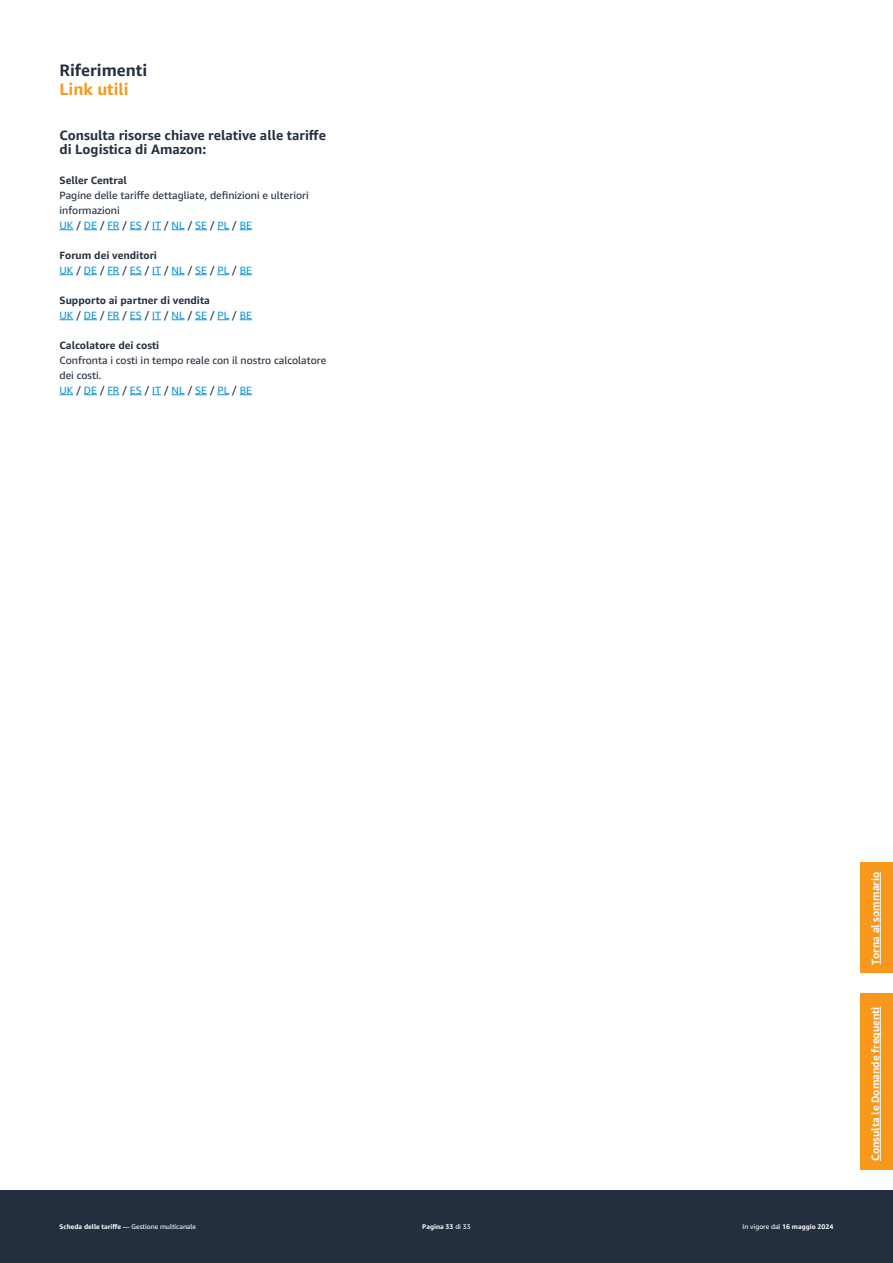
<style>
.page{position:relative;width:893px;height:1263px;background:#fff}
.page>*{position:absolute;margin:0;border:0;box-sizing:border-box;transform-origin:0 0}
.Heading{font:700 16.5px "Amazon Ember";color:#232f3e}
.Heading-2{font:700 16.5px "Amazon Ember";color:#f7981d}
.Subhead{font:700 13.5px/13.5px "Amazon Ember";color:#232f3e}
.Body_Copy{font:10.5px/15px "Amazon Ember";color:#232f3e}
.Body_Copy-2{font:10.5px "Amazon Ember";color:#1197d6}
.Body_Copy-3{font:700 10.5px "Amazon Ember";color:#232f3e}
.t1{font:700 10.5px "Amazon Ember";color:#fff}
.Small_print{font:6.75px "Amazon Ember";color:#fff}
.Small_print-2{font:700 6.75px "Amazon Ember";color:#fff}
.s1{color:#232f3e}
.s2{font-weight:700}
.s3{font-weight:400}
</style>
<div class="page">
<svg style="left:60px;top:229px;width:13px;height:1px"></svg>
<svg style="left:84px;top:229px;width:13px;height:1px"></svg>
<svg style="left:107px;top:229px;width:12px;height:1px"></svg>
<svg style="left:130px;top:229px;width:12px;height:1px"></svg>
<svg style="left:172px;top:229px;width:13px;height:1px"></svg>
<svg style="left:195px;top:229px;width:12px;height:1px"></svg>
<svg style="left:217px;top:229px;width:12px;height:1px"></svg>
<svg style="left:240px;top:229px;width:12px;height:1px"></svg>
<svg style="left:60px;top:274px;width:13px;height:1px"></svg>
<svg style="left:84px;top:274px;width:13px;height:1px"></svg>
<svg style="left:107px;top:274px;width:12px;height:1px"></svg>
<svg style="left:130px;top:274px;width:12px;height:1px"></svg>
<svg style="left:172px;top:274px;width:13px;height:1px"></svg>
<svg style="left:195px;top:274px;width:12px;height:1px"></svg>
<svg style="left:217px;top:274px;width:12px;height:1px"></svg>
<svg style="left:240px;top:274px;width:12px;height:1px"></svg>
<svg style="left:60px;top:319px;width:13px;height:1px"></svg>
<svg style="left:84px;top:319px;width:13px;height:1px"></svg>
<svg style="left:107px;top:319px;width:12px;height:1px"></svg>
<svg style="left:130px;top:319px;width:12px;height:1px"></svg>
<svg style="left:172px;top:319px;width:13px;height:1px"></svg>
<svg style="left:195px;top:319px;width:12px;height:1px"></svg>
<svg style="left:217px;top:319px;width:12px;height:1px"></svg>
<svg style="left:240px;top:319px;width:12px;height:1px"></svg>
<svg style="left:60px;top:394px;width:13px;height:1px"></svg>
<svg style="left:84px;top:394px;width:13px;height:1px"></svg>
<svg style="left:107px;top:394px;width:12px;height:1px"></svg>
<svg style="left:130px;top:394px;width:12px;height:1px"></svg>
<svg style="left:172px;top:394px;width:13px;height:1px"></svg>
<svg style="left:195px;top:394px;width:12px;height:1px"></svg>
<svg style="left:217px;top:394px;width:12px;height:1px"></svg>
<svg style="left:240px;top:394px;width:12px;height:1px"></svg>
<div style="left:0;top:1191px;width:893px;height:72px;background:#232f3e"></div>
<div style="left:860px;top:993px;width:33px;height:176px;background:#f7981d"></div>
<hr style="left:880px;top:1007px;width:1px;height:154px;background:#fff">
<div style="left:860px;top:862px;width:33px;height:111px;background:#f7981d"></div>
<hr style="left:880px;top:872px;width:1px;height:92px;background:#fff">
<p class="Heading" style="left:60px;top:59px;width:89px">Riferimenti</p>
<p class="Heading-2" style="left:60px;top:79px;width:71px">Link utili</p>
<p class="Subhead" style="left:60px;top:129px;width:268px">Consulta risorse chiave relative alle tariffe di Logistica di Amazon:</p>
<p class="Body_Copy-3" style="left:60px;top:173px;width:69px">Seller Central</p>
<p class="Body_Copy" style="left:60px;top:187px;width:251px">Pagine delle tariffe dettagliate, definizioni e ulteriori informazioni</p>
<p class="Body_Copy-2" style="left:60px;top:218px;width:194px">UK <span class="s1">/</span> DE <span class="s1">/</span> FR <span class="s1">/</span> ES <span class="s1">/</span> IT <span class="s1">/</span> NL <span class="s1">/</span> SE <span class="s1">/</span> PL <span class="s1">/</span> BE</p>
<p class="Body_Copy-3" style="left:60px;top:248px;width:99px">Forum dei venditori</p>
<p class="Body_Copy-2" style="left:60px;top:263px;width:194px">UK <span class="s1">/</span> DE <span class="s1">/</span> FR <span class="s1">/</span> ES <span class="s1">/</span> IT <span class="s1">/</span> NL <span class="s1">/</span> SE <span class="s1">/</span> PL <span class="s1">/</span> BE</p>
<p class="Body_Copy-3" style="left:60px;top:293px;width:152px">Supporto ai partner di vendita</p>
<p class="Body_Copy-2" style="left:60px;top:308px;width:194px">UK <span class="s1">/</span> DE <span class="s1">/</span> FR <span class="s1">/</span> ES <span class="s1">/</span> IT <span class="s1">/</span> NL <span class="s1">/</span> SE <span class="s1">/</span> PL <span class="s1">/</span> BE</p>
<p class="Body_Copy-3" style="left:60px;top:338px;width:101px">Calcolatore dei costi</p>
<p class="Body_Copy" style="left:60px;top:352px;width:268px">Confronta i costi in tempo reale con il nostro calcolatore dei costi.</p>
<p class="Body_Copy-2" style="left:60px;top:383px;width:194px">UK <span class="s1">/</span> DE <span class="s1">/</span> FR <span class="s1">/</span> ES <span class="s1">/</span> IT <span class="s1">/</span> NL <span class="s1">/</span> SE <span class="s1">/</span> PL <span class="s1">/</span> BE</p>
<p class="Small_print" style="left:60px;top:1222px;width:138px"><span class="s2">Scheda delle tariffe</span> — Gestione multicanale</p>
<p class="Small_print-2" style="left:422px;top:1222px;width:50px">Pagina 33 <span class="s3">di 33</span></p>
<p class="Small_print-2" style="left:743px;top:1222px;width:92px"><span class="s3">In vigore dal</span> 16 maggio 2024</p>
<p class="t1" style="left:869px;top:964px;width:94px;rotate:-90deg">Torna al sommario</p>
<p class="t1" style="left:869px;top:1161px;width:156px;rotate:-90deg">Consulta le Domande frequenti</p>
</div>
